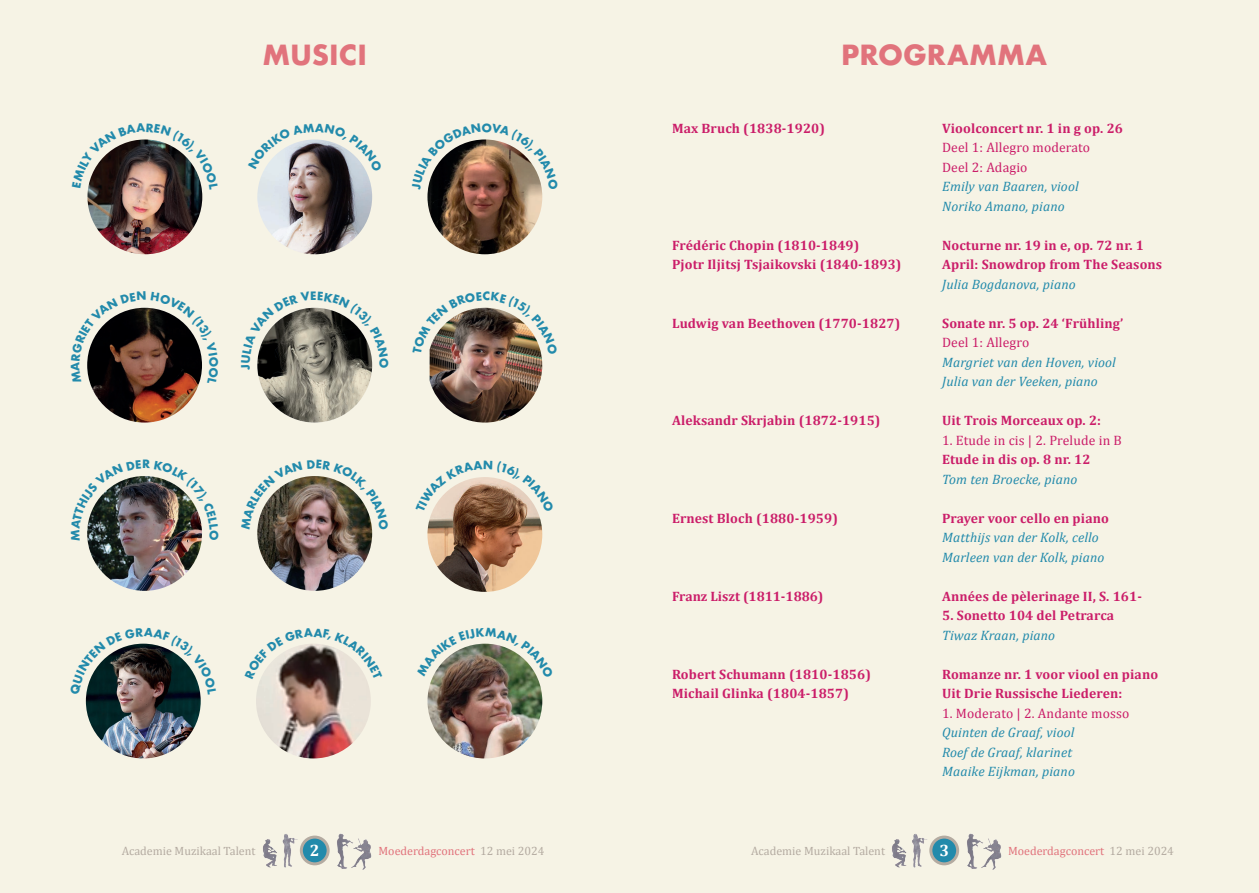
<style>
.page{position:relative;width:1259px;height:893px;background:#f6f3e5}
.page>*{position:absolute;margin:0;border:0;box-sizing:border-box;transform-origin:0 0}
.t1{font:700 27px "Futura";color:#e1737c}
.t2{font:700 16.5px "Cambria";color:#fff}
.t3{font:700 13.65px/19.5px "Cambria";letter-spacing:.01em;color:#cb1d69}
.t4{font:italic 13.65px/19.5px "Cambria";letter-spacing:.01em;color:#228aab}
.t5{font:13.65px "Cambria";letter-spacing:.01em;color:#cb1d69}
.t6{font:12px "Cambria";color:#e1737c}
.t7{font:12px "Cambria";color:#b4aba1}
.t8{font:700 11.25px "Futura";color:#228aab}
.s1{font-weight:400}
.s2{font-weight:400;font-style:italic;color:#228aab}
.s3{color:#b4aba1}
</style>
<div class="page">
<img style="left:263px;top:834px;width:54px;height:34px">
<img style="left:322px;top:833px;width:50px;height:37px">
<div style="left:301px;top:837px;width:27px;height:27px;background:#228aab;border-radius:50%"></div>
<div style="left:300px;top:836px;width:30px;height:29px;border:3px solid #b4aba1;border-radius:50%"></div>
<img style="left:892px;top:834px;width:54px;height:34px">
<img style="left:951px;top:833px;width:51px;height:37px">
<div style="left:931px;top:837px;width:26px;height:27px;background:#228aab;border-radius:50%"></div>
<div style="left:929px;top:836px;width:30px;height:29px;border:3px solid #b4aba1;border-radius:50%"></div>
<img style="left:427px;top:139px;width:115px;height:115px;border-radius:57px">
<img style="left:87px;top:139px;width:115px;height:115px;border-radius:57px">
<img style="left:87px;top:476px;width:115px;height:115px;border-radius:57px">
<img style="left:87px;top:308px;width:115px;height:115px;border-radius:57px">
<img style="left:257px;top:139px;width:115px;height:115px;border-radius:57px">
<img style="left:257px;top:308px;width:115px;height:115px;border-radius:57px">
<img style="left:429px;top:354px;width:113px;height:69px">
<img style="left:256px;top:644px;width:115px;height:114px;border-radius:57px">
<img style="left:257px;top:476px;width:115px;height:115px;border-radius:57px">
<img style="left:427px;top:477px;width:115px;height:115px;border-radius:57px">
<img style="left:86px;top:644px;width:115px;height:114px;border-radius:57px">
<img style="left:427px;top:644px;width:115px;height:114px;border-radius:57px">
<img style="left:427px;top:139px;width:115px;height:51px">
<img style="left:87px;top:139px;width:115px;height:51px">
<img style="left:87px;top:476px;width:115px;height:65px">
<svg style="left:87px;top:307px;width:115px;height:78px"></svg>
<svg style="left:263px;top:139px;width:103px;height:32px"></svg>
<svg style="left:257px;top:308px;width:53px;height:62px"></svg>
<svg style="left:318px;top:308px;width:55px;height:60px"></svg>
<img style="left:429px;top:307px;width:113px;height:47px">
<svg style="left:261px;top:644px;width:105px;height:35px"></svg>
<img style="left:257px;top:476px;width:115px;height:54px">
<svg style="left:432px;top:477px;width:106px;height:35px"></svg>
<img style="left:86px;top:643px;width:115px;height:51px">
<svg style="left:432px;top:643px;width:106px;height:35px"></svg>
<p class="t1" style="left:262px;top:35px;width:106px">MUSICI</p>
<p class="t1" style="left:841px;top:35px;width:208px">PROGRAMMA</p>
<p class="t8" style="left:310px;top:288px;width:8px">E</p>
<p class="t3" style="left:672px;top:118px;width:155px">Max Bruch (1838-1920)</p>
<p class="t3" style="left:942px;top:118px;width:182px">Vioolconcert nr. 1 in g op. 26<br><span class="s1">Deel 1: Allegro moderato</span></p>
<p class="t5" style="left:942px;top:159px;width:87px">Deel 2: Adagio</p>
<p class="t4" style="left:942px;top:176px;width:138px">Emily van Baaren, viool</p>
<p class="t4" style="left:942px;top:196px;width:124px">Noriko Amano, piano</p>
<p class="t3" style="left:672px;top:235px;width:189px">Frédéric Chopin (1810-1849)</p>
<p class="t3" style="left:942px;top:235px;width:203px">Nocturne nr. 19 in e, op. 72 nr. 1</p>
<p class="t3" style="left:672px;top:254px;width:231px">Pjotr Iljitsj Tsjaikovski (1840-1893)</p>
<p class="t3" style="left:942px;top:254px;width:222px">April: Snowdrop from The Seasons<br><span class="s2">Julia Bogdanova, piano</span></p>
<p class="t3" style="left:672px;top:313px;width:230px">Ludwig van Beethoven (1770-1827)</p>
<p class="t3" style="left:942px;top:313px;width:183px">Sonate nr. 5 op. 24 ‘Frühling’</p>
<p class="t5" style="left:942px;top:334px;width:89px">Deel 1: Allegro</p>
<p class="t4" style="left:942px;top:352px;width:175px">Margriet van den Hoven, viool</p>
<p class="t4" style="left:942px;top:371px;width:157px">Julia van der Veeken, piano</p>
<p class="t3" style="left:672px;top:410px;width:210px">Aleksandr Skrjabin (1872-1915)</p>
<p class="t3" style="left:942px;top:410px;width:160px">Uit Trois Morceaux op. 2:</p>
<p class="t5" style="left:942px;top:432px;width:181px">1. Etude in cis | 2. Prelude in B</p>
<p class="t3" style="left:942px;top:449px;width:150px">Etude in dis op. 8 nr. 12<br><span class="s2">Tom ten Broecke, piano</span></p>
<p class="t3" style="left:672px;top:508px;width:167px">Ernest Bloch (1880-1959)</p>
<p class="t3" style="left:942px;top:508px;width:168px">Prayer voor cello en piano</p>
<p class="t4" style="left:942px;top:527px;width:158px">Matthijs van der Kolk, cello</p>
<p class="t4" style="left:942px;top:547px;width:164px">Marleen van der Kolk, piano</p>
<p class="t3" style="left:672px;top:586px;width:153px">Franz Liszt (1811-1886)</p>
<p class="t3" style="left:942px;top:586px;width:201px">Années de pèlerinage II, S. 161-</p>
<p class="t3" style="left:942px;top:605px;width:174px">5. Sonetto 104 del Petrarca</p>
<p class="t4" style="left:942px;top:625px;width:115px">Tiwaz Kraan, piano</p>
<p class="t3" style="left:672px;top:664px;width:200px">Robert Schumann (1810-1856)</p>
<p class="t3" style="left:942px;top:664px;width:218px">Romanze nr. 1 voor viool en piano</p>
<p class="t3" style="left:672px;top:683px;width:178px">Michail Glinka (1804-1857)</p>
<p class="t3" style="left:942px;top:683px;width:182px">Uit Drie Russische Liederen:</p>
<p class="t5" style="left:942px;top:705px;width:189px">1. Moderato | 2. Andante mosso</p>
<p class="t4" style="left:942px;top:722px;width:134px">Quinten de Graaf, viool<br>Roef de Graaf, klarinet</p>
<p class="t4" style="left:942px;top:761px;width:134px">Maaike Eijkman, piano</p>
<p class="t7" style="left:122px;top:844px;width:135px">Academie Muzikaal Talent</p>
<p class="t2" style="left:310px;top:838px;width:11px">2</p>
<p class="t6" style="left:378px;top:844px;width:167px">Moederdagconcert <span class="s3">12 mei 2024</span></p>
<p class="t7" style="left:751px;top:844px;width:135px">Academie Muzikaal Talent</p>
<p class="t2" style="left:939px;top:838px;width:11px">3</p>
<p class="t6" style="left:1008px;top:844px;width:167px">Moederdagconcert <span class="s3">12 mei 2024</span></p>
</div>
